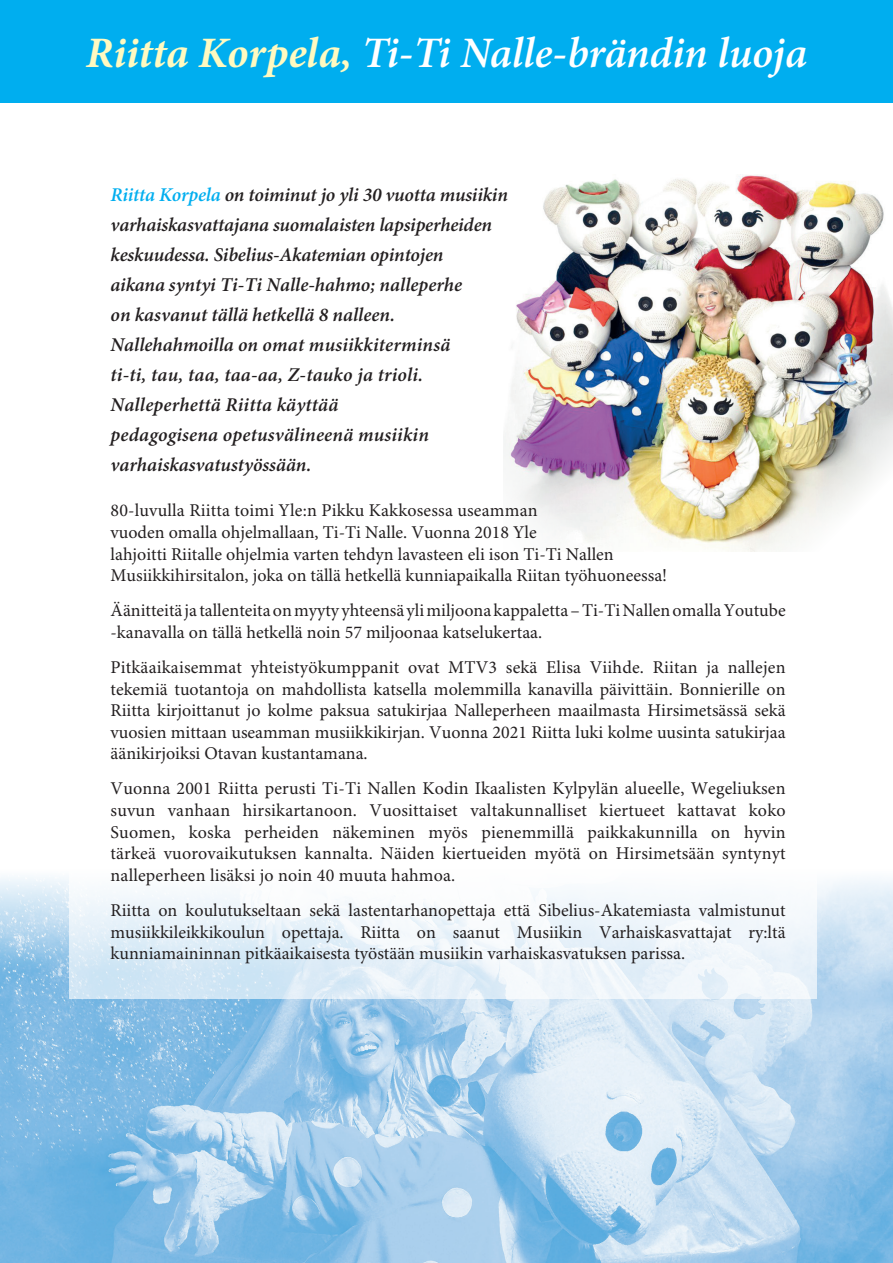
<style>
.page{position:relative;width:893px;height:1263px;background:#fff}
.page>*{position:absolute;margin:0;border:0;box-sizing:border-box;transform-origin:0 0}
.t1{font:italic 600 43.5px "Minion Pro";letter-spacing:-.01em;color:#fff}
.t2{font:italic 600 19.5px/30px "Minion Pro";color:#231f20}
.t3{font:18px/21.6px "Minion Pro";color:#231f20;text-align:justify}
.s1{font-weight:700;color:#fffac1}
.s2{color:#00aeef}
</style>
<div class="page">
<img style="left:504px;top:174px;width:389px;height:378px">
<img style="left:746px;top:399px;width:147px;height:153px">
<div style="left:0;top:0;width:893px;height:102px;background:#00aeef"></div>
<img style="left:0;top:877px;width:893px;height:386px">
<svg style="left:69px;top:877px;width:748px;height:122px;fill:#eff5fb"></svg>
<p class="t1" style="left:86px;top:27px;width:723px"><span class="s1">Riitta Korpela,</span> Ti-Ti Nalle-brändin luoja</p>
<p class="t2" style="left:111px;top:181px;width:399px"><span class="s2">Riitta Korpela</span> on toiminut jo yli 30 vuotta musiikin varhaiskasvattajana suomalaisten lapsiperheiden</p>
<p class="t2" style="left:111px;top:241px;width:353px">keskuudessa. Sibelius-Akatemian opintojen aikana syntyi Ti-Ti Nalle-hahmo; nalleperhe on kasvanut tällä hetkellä 8 nalleen.<br>Nallehahmoilla on omat musiikkiterminsä ti-ti, tau, taa, taa-aa, Z-tauko ja trioli.<br>Nalleperhettä Riitta käyttää<br>pedagogisena opetusvälineenä musiikin varhaiskasvatustyössään.</p>
<p class="t3" style="left:111px;top:500px;width:558px;text-align:left">80-luvulla Riitta toimi Yle:n Pikku Kakkosessa useamman<br>vuoden omalla ohjelmallaan, Ti-Ti Nalle. Vuonna 2018 Yle<br>lahjoitti Riitalle ohjelmia varten tehdyn lavasteen eli ison Ti-Ti Nallen Musiikkihirsitalon, joka on tällä hetkellä kunniapaikalla Riitan työhuoneessa!</p>
<p class="t3" style="left:111px;top:600px;width:677px">Äänitteitä ja tallenteita on myyty yhteensä yli miljoona kappaletta – Ti-Ti Nallen omalla Youtube -kanavalla on tällä hetkellä noin 57 miljoonaa katselukertaa.</p>
<p class="t3" style="left:111px;top:657px;width:677px">Pitkäaikaisemmat yhteistyökumppanit ovat MTV3 sekä Elisa Viihde. Riitan ja nallejen tekemiä tuotantoja on mahdollista katsella molemmilla kanavilla päivittäin. Bonnierille on Riitta kirjoittanut jo kolme paksua satukirjaa Nalleperheen maailmasta Hirsimetsässä sekä vuosien mittaan useamman musiikkikirjan. Vuonna 2021 Riitta luki kolme uusinta satukirjaa äänikirjoiksi Otavan kustantamana.</p>
<p class="t3" style="left:111px;top:779px;width:677px">Vuonna 2001 Riitta perusti Ti-Ti Nallen Kodin Ikaalisten Kylpylän alueelle, Wegeliuksen suvun vanhaan hirsikartanoon. Vuosittaiset valtakunnalliset kiertueet kattavat koko Suomen, koska perheiden näkeminen myös pienemmillä paikkakunnilla on hyvin tärkeä vuorovaikutuksen kannalta. Näiden kiertueiden myötä on Hirsimetsään syntynyt nalleperheen lisäksi jo noin 40 muuta hahmoa.</p>
<p class="t3" style="left:111px;top:900px;width:677px">Riitta on koulutukseltaan sekä lastentarhanopettaja että Sibelius-Akatemiasta valmistunut musiikkileikkikoulun opettaja. Riitta on saanut Musiikin Varhaiskasvattajat ry:ltä kunniamaininnan pitkäaikaisesta työstään musiikin varhaiskasvatuksen parissa.</p>
</div>
